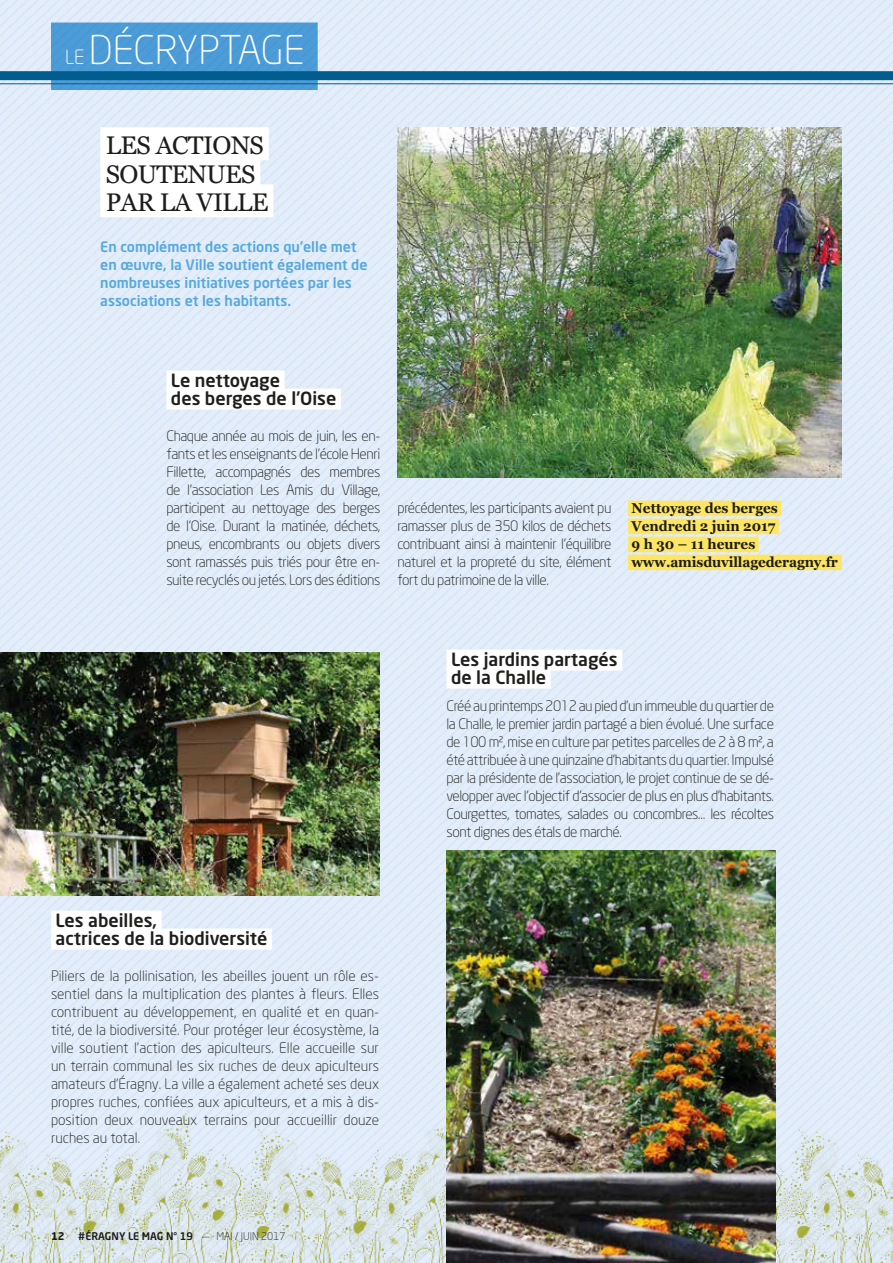
<style>
.page{position:relative;width:893px;height:1263px;background:#fff}
.page>*{position:absolute;margin:0;border:0;box-sizing:border-box;transform-origin:0 0}
.t1{font:300 39.15px "Neo Sans";color:#fff}
.t2{font:25.5px/28.5px "Georgia";letter-spacing:-.025em;color:#1d1d1b}
.t3{font:500 18px/18px "Neo Sans Std";color:#1d1d1b}
.t4{font:300 14.25px/18px "Neo Sans";letter-spacing:-.03em;color:#1d1d1b;text-align:justify}
.t5{font:500 14.25px/18px "Neo Sans Std";color:#56a8dd}
.t6{font:700 14.25px/18px "Georgia";color:#1d1d1b;scale:.95 1}
.t7{font:500 10.5px "Neo Sans Std";color:#1d1d1b}
.t8{font:700 10.5px "Neo Sans Std";color:#1d1d1b}
.s1{font-size:19.5px}
.s2{font-weight:300}
</style>
<div class="page">
<img style="left:0;top:0;width:893px;height:1082px">
<div style="left:51px;top:23px;width:267px;height:67px;background:#4c9cd7"></div>
<hr style="left:0;top:83px;width:893px;height:1px;background:#005d8e">
<div style="left:0;top:71px;width:893px;height:9px;background:#005d8e"></div>
<img style="left:0;top:1082px;width:893px;height:181px">
<div style="left:100px;top:127px;width:169px;height:33px;background:#fff"></div>
<div style="left:100px;top:156px;width:160px;height:33px;background:#fff"></div>
<div style="left:100px;top:184px;width:173px;height:33px;background:#fff"></div>
<img style="left:398px;top:128px;width:444px;height:349px">
<div style="left:166px;top:371px;width:119px;height:21px;background:#fff"></div>
<div style="left:166px;top:389px;width:175px;height:21px;background:#fff"></div>
<div style="left:628px;top:501px;width:153px;height:15px;background:#ffe662"></div>
<div style="left:628px;top:519px;width:151px;height:15px;background:#ffe662"></div>
<div style="left:628px;top:537px;width:131px;height:15px;background:#ffe662"></div>
<div style="left:628px;top:555px;width:214px;height:15px;background:#ffe662"></div>
<img style="left:446px;top:850px;width:330px;height:413px">
<div style="left:446px;top:650px;width:176px;height:21px;background:#fff"></div>
<div style="left:446px;top:668px;width:105px;height:21px;background:#fff"></div>
<img style="left:0;top:652px;width:379px;height:243px">
<div style="left:51px;top:911px;width:111px;height:21px;background:#fff"></div>
<div style="left:51px;top:929px;width:221px;height:21px;background:#fff"></div>
<h1 class="t1" style="left:65px;top:26px;width:241px"><span class="s1">LE</span> DÉCRYPTAGE</h1>
<h2 class="t2" style="left:106px;top:130px;width:164px">LES ACTIONS<br>SOUTENUES<br>PAR LA VILLE</h2>
<p class="t5" style="left:100px;top:237px;width:269px">En complément des actions qu’elle met en œuvre, la Ville soutient également de nombreuses initiatives portées par les associations et les habitants.</p>
<p class="t3" style="left:171px;top:371px;width:167px">Le nettoyage<br>des berges de l’Oise</p>
<p class="t4" style="left:166px;top:427px;width:215px">Chaque année au mois de juin, les en&shy;fants et les enseignants de l’école Henri Fillette, accompagnés des membres de l’association Les Amis du Village, participent au nettoyage des berges de l’Oise. Durant la matinée, déchets, pneus, encombrants ou objets divers sont ramassés puis triés pour être en&shy;suite recyclés ou jetés. Lors des éditions</p>
<p class="t4" style="left:398px;top:499px;width:215px">précédentes, les participants avaient pu ramasser plus de 350 kilos de déchets contribuant ainsi à maintenir l’équilibre naturel et la propreté du site, élément fort du patrimoine de la ville.</p>
<p class="t6" style="left:631px;top:498px;width:219px">Nettoyage des berges<br>Vendredi 2 juin 2017<br>9 h 30 – 11 heures www.amisduvillagederagny.fr</p>
<p class="t3" style="left:451px;top:650px;width:168px">Les jardins partagés de la Challe</p>
<p class="t4" style="left:446px;top:697px;width:329px">Créé au printemps2012 au pied d’un immeuble du quartier de la Challe, le premier jardin partagé a bien évolué. Une surface de 100 m², mise en culture par petites parcelles de 2 à 8 m², a été attribuée à une quinzaine d’habitants du quartier. Impulsé par la présidente de l’association, le projet continue de se dé&shy;velopper avec l’objectif d’associer de plus en plus d’habitants.<br>Courgettes, tomates, salades ou concombres… les récoltes sont dignes des étals de marché.</p>
<p class="t3" style="left:56px;top:911px;width:214px">Les abeilles,<br>actrices de la biodiversité</p>
<p class="t4" style="left:51px;top:967px;width:330px">Piliers de la pollinisation, les abeilles jouent un rôle es&shy;sentiel dans la multiplication des plantes à fleurs. Elles contribuent au développement, en qualité et en quan&shy;tité, de la biodiversité. Pour protéger leur écosystème, la ville soutient l’action des apiculteurs. Elle accueille sur un terrain communal les six ruches de deux apiculteurs amateurs d’Éragny. La ville a également acheté ses deux propres ruches, confiées aux apiculteurs, et a mis à dis&shy;position deux nouveaux terrains pour accueillir douze ruches au total.</p>
<p class="t8" style="left:51px;top:1229px;width:15px">12</p>
<p class="t7" style="left:78px;top:1229px;width:209px">#ÉRAGNY LE MAG N° 19 <span class="s2">— MAI / JUIN 2017</span></p>
</div>
